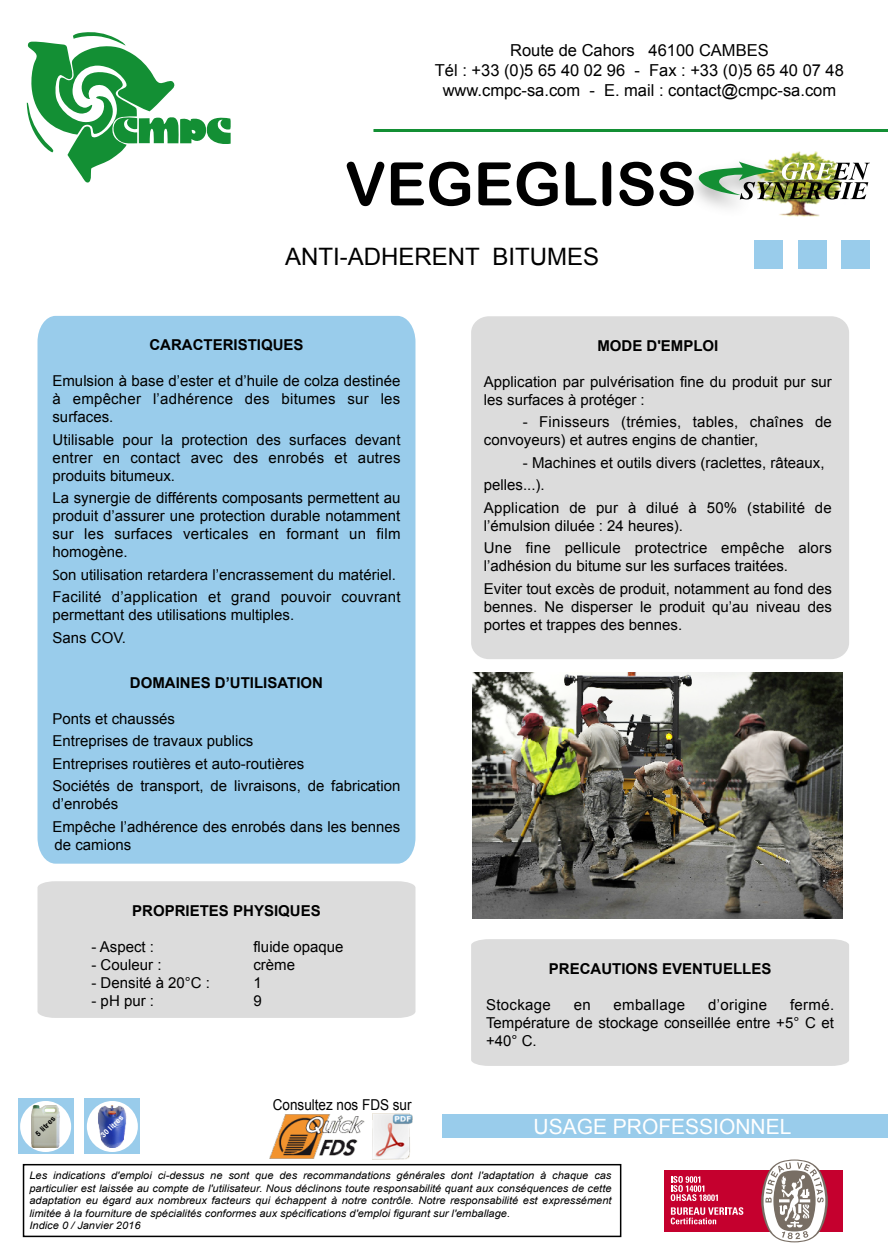
<style>
.page{position:relative;width:888px;height:1260px;background:#fff}
.page>*{position:absolute;margin:0;border:0;box-sizing:border-box;transform-origin:0 0}
.t1{font:60px "Arial Rounded MT Bold";color:#000}
.t2{font:24px "Arial";color:#000}
.t3{font:21px "Arial";color:#fff}
.t4{font:16.5px/19.8px "Arial";color:#000;text-align:center}
.t5{font:15px/18px "Arial";color:#000}
.t6{font:700 15px "Arial";color:#000}
.t7{font:15px "Arial";letter-spacing:.02em;color:#000}
.t8{font:15px "Arial";color:#000;scale:.9 1}
.t9{font:italic 10.5px/12.5px "Arial";color:#000;scale:1.06 1}
.t10{font:700 7.5px "Arial";color:#fff}
.t11{font:700 7.5px "Arial";color:#000}
.s1{font-family:"Myriad Pro"}
</style>
<div class="page">
<div style="left:37px;top:316px;width:378px;height:548px;background:#99cceb"></div>
<hr style="left:374px;top:129px;width:514px;height:3px;background:#138f34">
<div style="left:471px;top:316px;width:378px;height:343px;background:#dcdcdc;border-radius:17px"></div>
<div style="left:38px;top:881px;width:378px;height:137px;background:#dcdcdc"></div>
<div style="left:471px;top:939px;width:378px;height:127px;background:#dcdcdc"></div>
<div style="left:442px;top:1114px;width:446px;height:24px;background:#99cceb"></div>
<div style="left:23px;top:1164px;width:598px;height:73px;border:2px solid #000"></div>
<div style="left:842px;top:240px;width:28px;height:29px;background:#99cceb"></div>
<div style="left:798px;top:240px;width:28px;height:29px;background:#99cceb"></div>
<div style="left:754px;top:240px;width:29px;height:29px;background:#99cceb"></div>
<div style="left:18px;top:1099px;width:55px;height:55px;background:#99cceb"></div>
<div style="left:20px;top:1101px;width:51px;height:51px;background:#fff;border-radius:50%"></div>
<img style="left:29px;top:1105px;width:34px;height:43px">
<div style="left:85px;top:1099px;width:55px;height:55px;background:#99cceb"></div>
<div style="left:87px;top:1101px;width:51px;height:51px;background:#fff;border-radius:50%"></div>
<img style="left:95px;top:1105px;width:34px;height:43px">
<img style="left:797px;top:151px;width:49px;height:66px">
<img style="left:701px;top:152px;width:96px;height:65px">
<img style="left:694px;top:161px;width:176px;height:38px">
<svg style="left:27px;top:32px;width:204px;height:151px"></svg>
<img style="left:269px;top:1115px;width:96px;height:44px">
<img style="left:373px;top:1114px;width:40px;height:45px">
<img style="left:472px;top:673px;width:371px;height:246px">
<div style="left:664px;top:1170px;width:179px;height:62px;background:#c5002e"></div>
<svg style="left:671px;top:1176px;width:47px;height:25px"></svg>
<svg style="left:671px;top:1207px;width:72px;height:17px"></svg>
<svg style="left:761px;top:1160px;width:67px;height:82px"></svg>
<p class="t4" style="left:435px;top:41px;width:411px">Route de Cahors 46100 CAMBES<br>Tél : +33 (0)5 65 40 02 96 - Fax : +33 (0)5 65 40 07 48 www.cmpc-sa.com - E. mail : contact@cmpc-sa.com</p>
<h1 class="t1" style="left:345px;top:149px;width:353px">VEGEGLISS</h1>
<h2 class="t2" style="left:285px;top:240px;width:316px">ANTI-ADHERENT BITUMES</h2>
<p class="t6" style="left:149px;top:335px;width:156px">CARACTERISTIQUES</p>
<p class="t5" style="left:52px;top:372px;width:349px;text-align:justify">Emulsion à base d’ester et d’huile de colza destinée à empêcher l’adhérence des bitumes sur les surfaces.</p>
<p class="t5" style="left:52px;top:431px;width:350px;text-align:justify">Utilisable pour la protection des surfaces devant entrer en contact avec des enrobés et autres produits bitumeux.</p>
<p class="t5" style="left:52px;top:489px;width:350px;text-align:justify">La synergie de différents composants permettent au produit d’assurer une protection durable notamment sur les surfaces verticales en formant un film homogène.</p>
<p class="t5" style="left:52px;top:564px;width:350px;line-height:22.5px"><span class="s1">S</span>on utilisation retardera l’encrassement du matériel.<br>Facilité d’application et grand pouvoir couvrant</p>
<p class="t5" style="left:52px;top:604px;width:243px;line-height:22.5px">permettant des utilisations multiples.<br>Sans COV.</p>
<p class="t6" style="left:130px;top:673px;width:195px">DOMAINES D’UTILISATION</p>
<p class="t5" style="left:52px;top:708px;width:349px;line-height:22.5px">Ponts et chaussés<br>Entreprises de travaux publics<br>Entreprises routières et auto-routières<br>Sociétés de transport, de livraisons, de fabrication</p>
<p class="t5" style="left:52px;top:793px;width:349px;line-height:22.5px">d’enrobés<br>Empêche l’adhérence des enrobés dans les bennes</p>
<p class="t5" style="left:55px;top:836px;width:78px">de camions</p>
<p class="t6" style="left:132px;top:901px;width:190px">PROPRIETES PHYSIQUES</p>
<p class="t5" style="left:91px;top:938px;width:64px">- Aspect :</p>
<p class="t5" style="left:253px;top:938px;width:92px">fluide opaque</p>
<p class="t5" style="left:91px;top:956px;width:72px">- Couleur :</p>
<p class="t5" style="left:253px;top:956px;width:43px">crème</p>
<p class="t5" style="left:91px;top:974px;width:120px">- Densité à 20°C :</p>
<p class="t5" style="left:253px;top:974px;width:10px">1</p>
<p class="t5" style="left:91px;top:992px;width:64px">- pH pur :</p>
<p class="t5" style="left:253px;top:992px;width:10px">9</p>
<p class="t11" style="left:33px;top:1132px;width:26px;rotate:-45deg">5 litres</p>
<p class="t10" style="left:98px;top:1133px;width:31px;rotate:-45deg">30 litres</p>
<p class="t8" style="left:273px;top:1095px;width:156px">Consultez nos FDS sur</p>
<p class="t6" style="left:597px;top:336px;width:123px">MODE D'EMPLOI</p>
<p class="t5" style="left:484px;top:373px;width:349px">Application par pulvérisation fine du produit pur sur les surfaces à protéger :</p>
<p class="t5" style="left:484px;top:413px;width:350px;text-indent:39px">- Finisseurs (trémies, tables, chaînes de convoyeurs) et autres engins de chantier,</p>
<p class="t5" style="left:484px;top:451px;width:349px;line-height:22.5px;text-indent:39px">- Machines et outils divers (raclettes, râteaux, pelles...).<br>Application de pur à dilué à 50% (stabilité de</p>
<p class="t5" style="left:484px;top:514px;width:350px;line-height:22.5px">l’émulsion diluée : 24 heures).<br>Une fine pellicule protectrice empêche alors</p>
<p class="t5" style="left:484px;top:555px;width:350px;line-height:22.5px">l’adhésion du bitume sur les surfaces traitées.<br>Eviter tout excès de produit, notamment au fond des</p>
<p class="t5" style="left:484px;top:598px;width:349px">bennes. Ne disperser le produit qu’au niveau des portes et trappes des bennes.</p>
<p class="t6" style="left:549px;top:958px;width:224px">PRECAUTIONS EVENTUELLES</p>
<p class="t7" style="left:486px;top:995px;width:66px">Stockage</p>
<p class="t5" style="left:574px;top:996px;width:18px">en</p>
<p class="t7" style="left:614px;top:995px;width:73px">emballage</p>
<p class="t7" style="left:708px;top:995px;width:61px">d’origine</p>
<p class="t5" style="left:486px;top:996px;width:350px;text-align:justify;text-indent:304px">fermé.<br>Température de stockage conseillée entre +5° C et +40° C.</p>
<h3 class="t3" style="left:534px;top:1112px;width:259px">USAGE PROFESSIONNEL</h3>
<p class="t9" style="left:29px;top:1170px;width:551px">Les indications d'emploi ci-dessus ne sont que des recommandations générales dont l'adaptation à chaque cas particulier est laissée au compte de l'utilisateur. Nous déclinons toute responsabilité quant aux conséquences de cette adaptation eu égard aux nombreux facteurs qui échappent à notre contrôle. Notre responsabilité est expressément limitée à la fourniture de spécialités conformes aux spécifications d'emploi figurant sur l'emballage.<br>Indice 0 / Janvier 2016</p>
</div>
